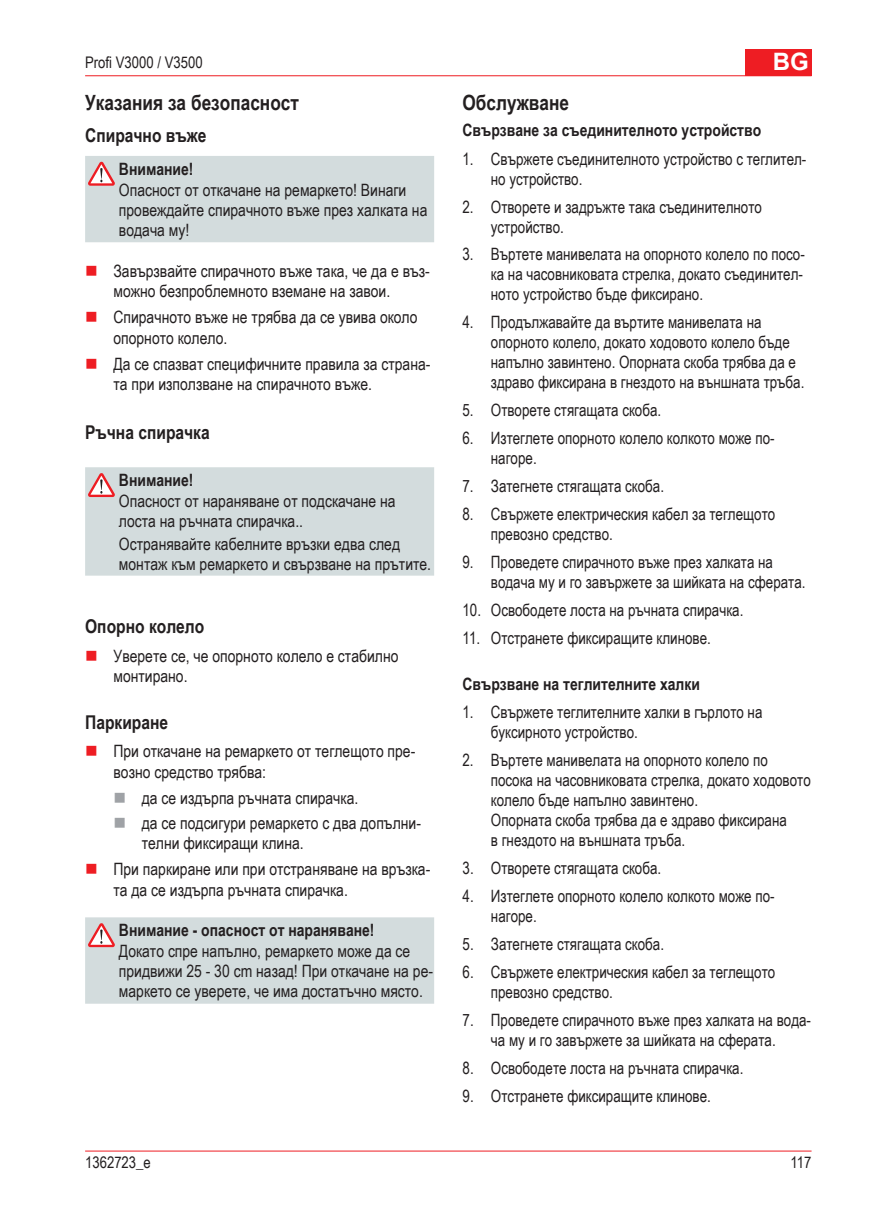
<style>
.page{position:relative;width:874px;height:1225px;background:#fff}
.page>*{position:absolute;margin:0;border:0;box-sizing:border-box;transform-origin:0 0}
.t1{font:700 24px "Arial";color:#fff}
.t2{font:700 21px "Arial Narrow";color:#231f20}
.t3{font:700 19px "Arial Narrow";color:#231f20}
.t4{font:17px/20px "Arial Narrow";color:#231f20;scale:.96 1}
.t5{font:17px/20px "Arial Narrow";color:#231f20}
.t6{font:700 17px "Arial Narrow";color:#231f20}
.t7{font:16px "Arial Narrow";color:#231f20}
</style>
<div class="page">
<div style="left:744px;top:49px;width:67px;height:27px;background:#ee1d23"></div>
<hr style="left:85px;top:1150px;width:726px;height:1px;background:#ee1d23">
<hr style="left:85px;top:75px;width:726px;height:1px;background:#ee1d23">
<div style="left:85px;top:156px;width:349px;height:86px;background:#d3dcdd"></div>
<div style="left:85px;top:467px;width:349px;height:108px;background:#d3dcdd"></div>
<div style="left:85px;top:917px;width:349px;height:86px;background:#d3dcdd"></div>
<p class="t7" style="left:85px;top:50px;width:119px">Profi V3000 / V3500</p>
<p class="t2" style="left:85px;top:87px;width:215px">Указания за безопасност</p>
<p class="t3" style="left:85px;top:121px;width:123px">Спирачно въже</p>
<p class="t6" style="left:119px;top:156px;width:76px">Внимание!</p>
<p class="t5" style="left:119px;top:179px;width:310px">Опасност от откачане на ремаркето! Винаги провеждайте спирачното въже през халката на водача му!</p>
<p class="t5" style="left:113px;top:260px;width:318px">Завързвайте спирачното въже така, че да е въз&shy;можно безпроблемното вземане на завои.</p>
<p class="t5" style="left:113px;top:306px;width:305px">Спирачното въже не трябва да се увива около опорното колело.</p>
<p class="t5" style="left:113px;top:353px;width:318px">Да се спазват специфичните правила за страна&shy;та при използване на спирачното въже.</p>
<p class="t3" style="left:85px;top:418px;width:126px">Ръчна спирачка</p>
<p class="t6" style="left:119px;top:467px;width:76px">Внимание!</p>
<p class="t5" style="left:119px;top:490px;width:278px">Опасност от нараняване от подскачане на лоста на ръчната спирачка..</p>
<p class="t5" style="left:119px;top:533px;width:313px">Остранявайте кабелните връзки едва след монтаж към ремаркето и свързване на прътите.</p>
<p class="t3" style="left:85px;top:611px;width:121px">Опорно колело</p>
<p class="t5" style="left:113px;top:645px;width:286px">Уверете се, че опорното колело е стабилно монтирано.</p>
<p class="t3" style="left:85px;top:707px;width:85px">Паркиране</p>
<p class="t5" style="left:113px;top:740px;width:303px">При откачане на ремаркето от теглещото пре&shy;возно средство трябва:</p>
<p class="t5" style="left:142px;top:784px;width:280px;line-height:25.6px">да се издърпа ръчната спирачка.<br>да се подсигури ремаркето с два допълни-</p>
<p class="t5" style="left:113px;top:829px;width:318px;line-height:26px;text-indent:28px">телни фиксиращи клина.<br>При паркиране или при отстраняване на връзка-</p>
<p class="t5" style="left:113px;top:879px;width:236px">та да се издърпа ръчната спирачка.</p>
<p class="t6" style="left:119px;top:917px;width:257px">Внимание - опасност от нараняване!</p>
<p class="t5" style="left:119px;top:940px;width:315px">Докато спре напълно, ремаркето може да се придвижи 25 - 30 cm назад! При откачане на ре&shy;маркето се уверете, че има достатъчно място.</p>
<h1 class="t1" style="left:772px;top:46px;width:37px">BG</h1>
<p class="t2" style="left:462px;top:87px;width:108px">Обслужване</p>
<p class="t6" style="left:462px;top:117px;width:300px">Свързване за съединителното устройство</p>
<p class="t4" style="left:490px;top:148px;width:330px;text-indent:-28px">1. Свържете съединителното устройство с теглител&shy;но устройство.</p>
<p class="t4" style="left:490px;top:196px;width:284px;text-indent:-28px">2. Отворете и задръжте така съединителното устройство.</p>
<p class="t4" style="left:490px;top:244px;width:328px;text-align:justify;text-indent:-28px">3. Въртете манивелата на опорното колело по посо&shy;ка на часовниковата стрелка, докато съединител&shy;ното устройство бъде фиксирано.</p>
<p class="t4" style="left:490px;top:312px;width:328px;text-indent:-28px">4. Продължавайте да въртите манивелата на опорното колело, докато ходовото колело бъде напълно завинтено. Опорната скоба трябва да е здраво фиксирана в гнездото на външната тръба.</p>
<p class="t4" style="left:462px;top:400px;width:208px">5. Отворете стягащата скоба.</p>
<p class="t4" style="left:490px;top:428px;width:297px;text-indent:-28px">6. Изтеглете опорното колело колкото може по&shy;нагоре.</p>
<p class="t4" style="left:462px;top:475px;width:211px">7. Затегнете стягащата скоба.</p>
<p class="t4" style="left:490px;top:503px;width:297px;text-indent:-28px">8. Свържете електрическия кабел за теглещото превозно средство.</p>
<p class="t4" style="left:490px;top:551px;width:329px;text-indent:-28px">9. Проведете спирачното въже през халката на водача му и го завържете за шийката на сферата.</p>
<p class="t4" style="left:462px;top:599px;width:294px">10. Освободете лоста на ръчната спирачка.</p>
<p class="t4" style="left:462px;top:627px;width:260px">11. Отстранете фиксиращите клинове.</p>
<p class="t6" style="left:462px;top:671px;width:239px">Свързване на теглителните халки</p>
<p class="t4" style="left:490px;top:701px;width:284px;text-indent:-28px">1. Свържете теглителните халки в гърлото на буксирното устройство.</p>
<p class="t4" style="left:490px;top:749px;width:334px;text-indent:-28px">2. Въртете манивелата на опорното колело по посока на часовниковата стрелка, докато ходовото колело бъде напълно завинтено.<br>Опорната скоба трябва да е здраво фиксирана<br>в гнездото на външната тръба.</p>
<p class="t4" style="left:462px;top:857px;width:208px">3. Отворете стягащата скоба.</p>
<p class="t4" style="left:490px;top:885px;width:297px;text-indent:-28px">4. Изтеглете опорното колело колкото може по&shy;нагоре.</p>
<p class="t4" style="left:462px;top:933px;width:211px">5. Затегнете стягащата скоба.</p>
<p class="t4" style="left:490px;top:961px;width:297px;text-indent:-28px">6. Свържете електрическия кабел за теглещото превозно средство.</p>
<p class="t4" style="left:462px;top:1009px;width:364px;text-align:center">7. Проведете спирачното въже през халката на вода&shy;ча му и го завържете за шийката на сферата.</p>
<p class="t4" style="left:462px;top:1057px;width:294px">8. Освободете лоста на ръчната спирачка.</p>
<p class="t4" style="left:462px;top:1085px;width:260px">9. Отстранете фиксиращите клинове.</p>
<p class="t7" style="left:85px;top:1150px;width:67px">1362723_e</p>
<p class="t7" style="left:790px;top:1150px;width:22px">117</p>
</div>
